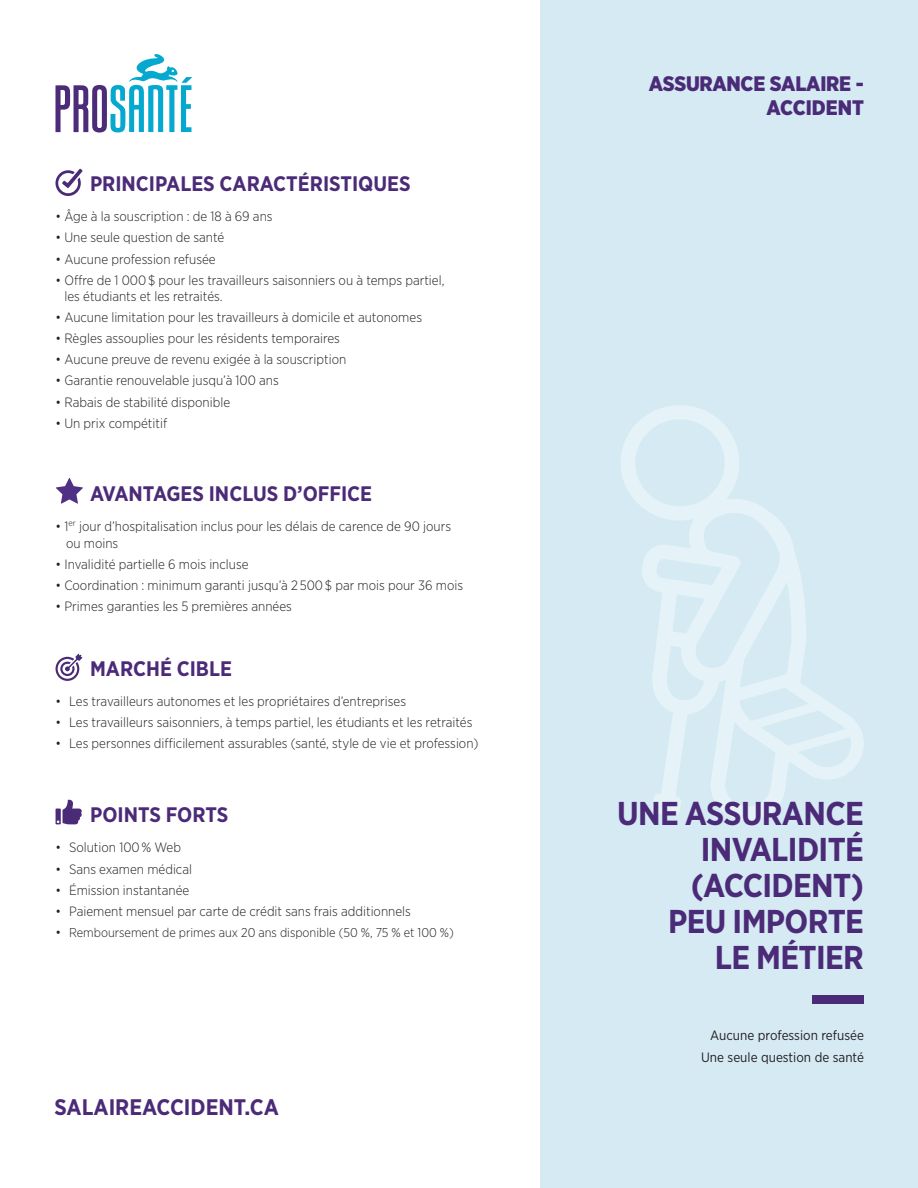
<style>
.page{position:relative;width:918px;height:1188px;background:#fff}
.page>*{position:absolute;margin:0;border:0;box-sizing:border-box;transform-origin:0 0}
.t1{font:700 33px/36px "Gotham Narrow";letter-spacing:-.02em;color:#4b2b78;text-align:right}
.t2{font:700 22.5px "Gotham Narrow";color:#4b2b78}
.t3{font:700 21px "Gotham Narrow";color:#4b2b78}
.t4{font:900 21px/24px "Gotham Narrow";letter-spacing:-.01em;color:#4b2b78;text-align:right}
.t5{font:300 13.5px/16.5px "Gotham Narrow";color:#231f20}
.t6{font:13.5px "Gotham Narrow";color:#231f20}
.t7{font:300 12.75px "Gotham Narrow";color:#231f20}
.s1{font-size:13.5px}
</style>
<div class="page">
<div style="left:540px;top:0;width:378px;height:1188px;background:#d5eaf3"></div>
<svg style="left:55px;top:54px;width:137px;height:79px"></svg>
<div style="left:813px;top:996px;width:51px;height:8px;background:#4b2b78"></div>
<svg style="left:621px;top:405px;width:243px;height:416px"></svg>
<svg style="left:56px;top:654px;width:27px;height:27px"></svg>
<svg style="left:55px;top:169px;width:28px;height:27px"></svg>
<svg style="left:56px;top:800px;width:26px;height:24px"></svg>
<svg style="left:56px;top:478px;width:27px;height:26px"></svg>
<p class="t3" style="left:90px;top:170px;width:322px">PRINCIPALES CARACTÉRISTIQUES</p>
<p class="t5" style="left:56px;top:208px;width:219px">• Âge à la souscription : de 18 à 69 ans</p>
<p class="t5" style="left:56px;top:229px;width:170px">• Une seule question de santé</p>
<p class="t5" style="left:56px;top:250px;width:162px">• Aucune profession refusée</p>
<p class="t5" style="left:65px;top:271px;width:381px;text-indent:-9px">• Offre de 1 000 $ pour les travailleurs saisonniers ou à temps partiel, les étudiants et les retraités.</p>
<p class="t5" style="left:56px;top:309px;width:368px">• Aucune limitation pour les travailleurs à domicile et autonomes</p>
<p class="t5" style="left:56px;top:330px;width:286px">• Règles assouplies pour les résidents temporaires</p>
<p class="t5" style="left:56px;top:351px;width:292px">• Aucune preuve de revenu exigée à la souscription</p>
<p class="t5" style="left:56px;top:372px;width:225px">• Garantie renouvelable jusqu’à 100 ans</p>
<p class="t5" style="left:56px;top:393px;width:176px">• Rabais de stabilité disponible</p>
<p class="t5" style="left:56px;top:414px;width:113px">• Un prix compétitif</p>
<p class="t3" style="left:90px;top:481px;width:284px">AVANTAGES INCLUS D’OFFICE</p>
<p class="t5" style="left:66px;top:518px;width:387px;text-indent:-11px">• 1<sup>er</sup> jour d’hospitalisation inclus pour les délais de carence de 90 jours ou moins</p>
<p class="t5" style="left:56px;top:556px;width:195px">• Invalidité partielle 6 mois incluse</p>
<p class="t5" style="left:56px;top:577px;width:409px">• Coordination : minimum garanti jusqu’à 2 500 $ par mois pour 36 mois</p>
<p class="t5" style="left:56px;top:598px;width:238px">• Primes garanties les 5 premières années</p>
<p class="t3" style="left:90px;top:655px;width:143px">MARCHÉ CIBLE</p>
<p class="t5" style="left:56px;top:693px;width:352px">• Les travailleurs autonomes et les propriétaires d’entreprises</p>
<p class="t5" style="left:56px;top:714px;width:418px">• Les travailleurs saisonniers, à temps partiel, les étudiants et les retraités</p>
<p class="t5" style="left:56px;top:735px;width:425px">• Les personnes difficilement assurables (santé, style de vie et profession)</p>
<p class="t3" style="left:90px;top:802px;width:140px">POINTS FORTS</p>
<p class="t5" style="left:56px;top:839px;width:127px">• Solution 100 % Web</p>
<p class="t5" style="left:56px;top:860px;width:138px">• Sans examen médical</p>
<p class="t5" style="left:56px;top:881px;width:135px">• Émission instantanée</p>
<p class="t5" style="left:56px;top:902px;width:357px">• Paiement mensuel par carte de crédit sans frais additionnels</p>
<p class="t7" style="left:56px;top:925px;width:400px"><span class="s1">•</span> Remboursement de primes aux 20 ans disponible (50 %, 75 % et 100 %)</p>
<p class="t2" style="left:54px;top:1093px;width:226px">SALAIREACCIDENT.CA</p>
<p class="t4" style="left:649px;top:71px;width:217px">ASSURANCE SALAIRE -<br>ACCIDENT</p>
<p class="t1" style="left:617px;top:795px;width:248px">UNE ASSURANCE<br>INVALIDITÉ (ACCIDENT)<br>PEU IMPORTE<br>LE MÉTIER</p>
<p class="t6" style="left:710px;top:1027px;width:155px">Aucune profession refusée</p>
<p class="t6" style="left:701px;top:1048px;width:164px">Une seule question de santé</p>
</div>
